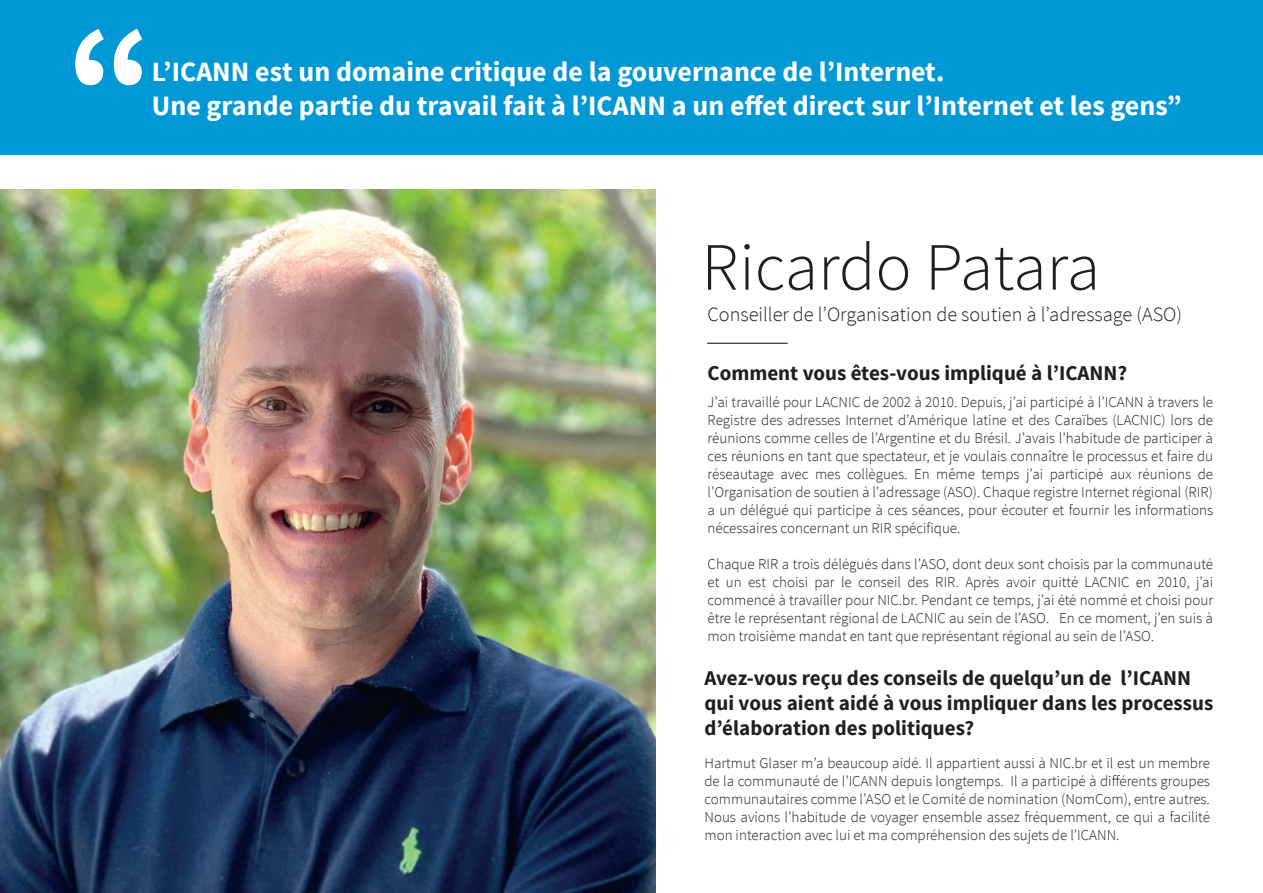
<style>
.page{position:relative;width:1263px;height:893px;background:#fff}
.page>*{position:absolute;margin:0;border:0;box-sizing:border-box;transform-origin:0 0}
.t1{font:300 67.5px "Source Sans Pro";color:#231f20}
.t2{font:700 27.9px/33.5px "Source Sans Pro";color:#fff}
.t3{font:700 21px/25.2px "Source Sans Pro";color:#231f20}
.t4{font:300 20.25px "Source Sans Pro";color:#231f20}
.t5{font:300 15px/18px "Source Sans Pro";color:#231f20;text-align:justify}
</style>
<div class="page">
<div style="left:0;top:0;width:1263px;height:154px;background:#0099d5"></div>
<svg style="left:75px;top:29px;width:67px;height:56px"></svg>
<hr style="left:707px;top:343px;width:80px;height:1px;background:#231f20">
<img style="left:0;top:189px;width:655px;height:704px">
<h2 class="t2" style="left:152px;top:56px;width:1031px">L’ICANN est un domaine critique de la gouvernance de l’Internet.<br>Une grande partie du travail fait à l’ICANN a un effet direct sur l’Internet et les gens”</h2>
<h1 class="t1" style="left:701px;top:226px;width:400px">Ricardo Patara</h1>
<h3 class="t4" style="left:707px;top:302px;width:476px">Conseiller de l’Organisation de soutien à l’adressage (ASO)</h3>
<h3 class="t3" style="left:707px;top:361px;width:421px">Comment vous êtes-vous impliqué à l’ICANN?</h3>
<p class="t5" style="left:708px;top:393px;width:507px">J’ai travaillé pour LACNIC de 2002 à 2010. Depuis, j’ai participé à l’ICANN à travers le Registre des adresses Internet d’Amérique latine et des Caraïbes (LACNIC) lors de réunions comme celles de l’Argentine et du Brésil. J’avais l’habitude de participer à ces réunions en tant que spectateur, et je voulais connaître le processus et faire du réseautage avec mes collègues. En même temps j’ai participé aux réunions de l’Organisation de soutien à l’adressage (ASO). Chaque registre Internet régional (RIR) a un délégué qui participe à ces séances, pour écouter et fournir les informations nécessaires concernant un RIR spécifique.</p>
<p class="t5" style="left:708px;top:555px;width:507px">Chaque RIR a trois délégués dans l’ASO, dont deux sont choisis par la communauté et un est choisi par le conseil des RIR. Après avoir quitté LACNIC en 2010, j’ai commencé à travailler pour NIC.br. Pendant ce temps, j’ai été nommé et choisi pour être le représentant régional de LACNIC au sein de l’ASO. En ce moment, j’en suis à mon troisième mandat en tant que représentant régional au sein de l’ASO.</p>
<h3 class="t3" style="left:704px;top:666px;width:510px">Avez-vous reçu des conseils de quelqu’un de l’ICANN qui vous aient aidé à vous impliquer dans les processus d’élaboration des politiques?</h3>
<p class="t5" style="left:704px;top:754px;width:507px">Hartmut Glaser m’a beaucoup aidé. Il appartient aussi à NIC.br et il est un membre de la communauté de l’ICANN depuis longtemps. Il a participé à différents groupes communautaires comme l’ASO et le Comité de nomination (NomCom), entre autres.<br>Nous avions l’habitude de voyager ensemble assez fréquemment, ce qui a facilité mon interaction avec lui et ma compréhension des sujets de l’ICANN.</p>
</div>
